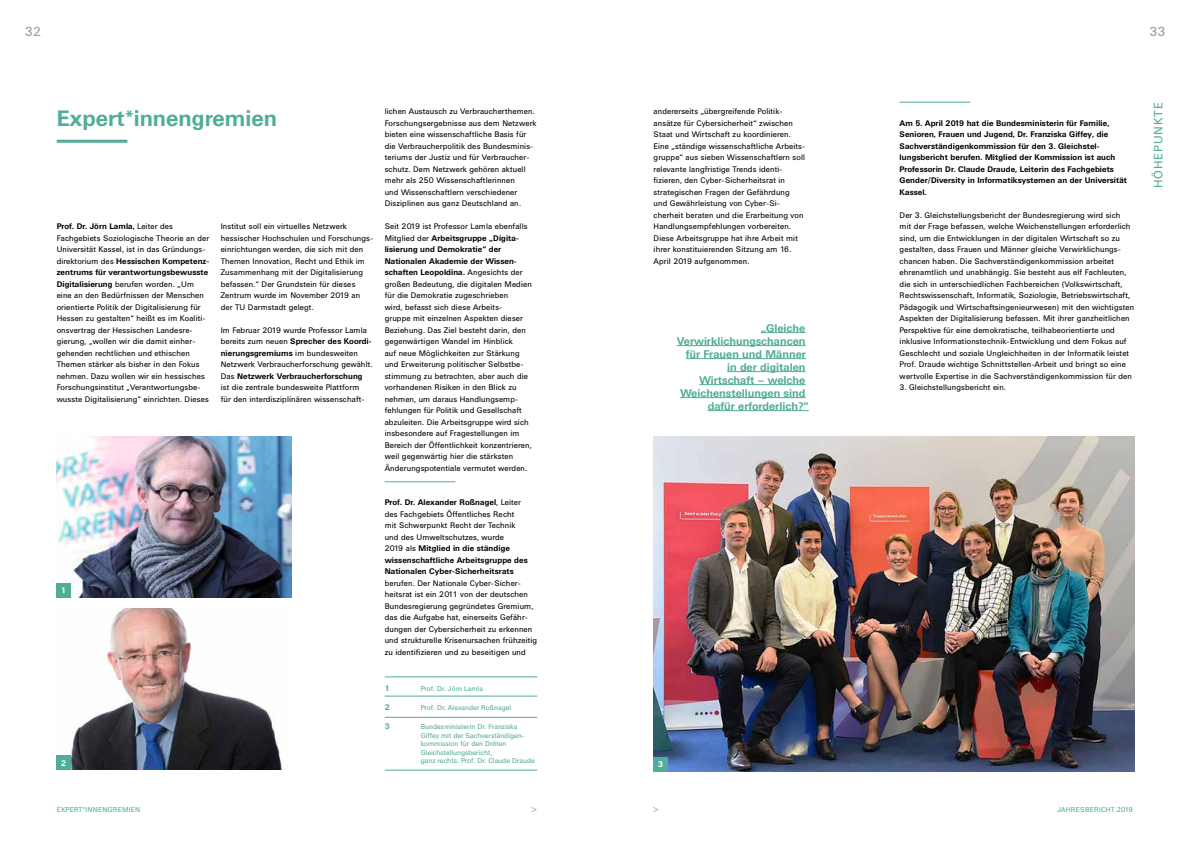
<style>
.page{position:relative;width:1191px;height:842px;background:#fff}
.page>*{position:absolute;margin:0;border:0;box-sizing:border-box;transform-origin:0 0}
.t1{font:700 22px "Univers BQ";color:#50ad97}
.t2{font:13px "Univers BQ";color:#9d9d9c}
.t3{font:12px "Univers BQ";letter-spacing:.06em;color:#50ad97}
.t4{font:700 11px "Univers BQ";color:#50ad97}
.t5{font:8px/11.5px "Univers BQ";letter-spacing:.01em;color:#000}
.t6{font:700 8px/11.5px "Univers BQ";letter-spacing:.01em;color:#000}
.t7{font:700 8px "Univers BQ";color:#fff}
.t8{font:700 8px "Univers BQ";color:#50ad97}
.t9{font:7px/8.4px "Univers BQ";color:#50ad97}
.t10{font:7px "Univers BQ";letter-spacing:.04em;color:#50ad97}
.t11{font:7px "Univers BQ";letter-spacing:.02em;color:#50ad97}
.s1{font-weight:700}
.s2{font-weight:400}
</style>
<div class="page">
<hr style="left:899px;top:102px;width:71px;height:1px;background:#50ad97">
<hr style="left:761px;top:332px;width:44px;height:1px;background:#50ad97">
<hr style="left:676px;top:345px;width:130px;height:1px;background:#50ad97">
<hr style="left:686px;top:358px;width:120px;height:1px;background:#50ad97">
<hr style="left:727px;top:371px;width:78px;height:1px;background:#50ad97">
<hr style="left:699px;top:384px;width:106px;height:1px;background:#50ad97">
<hr style="left:680px;top:397px;width:126px;height:1px;background:#50ad97">
<hr style="left:707px;top:410px;width:101px;height:1px;background:#50ad97">
<img style="left:653px;top:436px;width:481px;height:335px">
<div style="left:653px;top:757px;width:15px;height:14px;background:#50ad97"></div>
<hr style="left:57px;top:140px;width:70px;height:3px;background:#50ad97">
<hr style="left:385px;top:481px;width:70px;height:1px;background:#50ad97">
<img style="left:57px;top:609px;width:225px;height:161px">
<div style="left:57px;top:756px;width:14px;height:14px;background:#50ad97"></div>
<img style="left:57px;top:436px;width:234px;height:161px">
<div style="left:57px;top:583px;width:14px;height:14px;background:#50ad97"></div>
<hr style="left:385px;top:676px;width:152px;height:1px;background:#50ad97">
<hr style="left:385px;top:696px;width:152px;height:1px;background:#50ad97">
<hr style="left:385px;top:717px;width:152px;height:1px;background:#50ad97">
<hr style="left:385px;top:770px;width:152px;height:1px;background:#50ad97">
<h2 class="t2" style="left:25px;top:24px;width:18px">32</h2>
<h2 class="t2" style="left:1149px;top:24px;width:18px">33</h2>
<h1 class="t1" style="left:57px;top:105px;width:222px">Expert*innengremien</h1>
<p class="t5" style="left:57px;top:221px;width:154px"><span class="s1">Prof. Dr. Jörn Lamla,</span> Leiter des Fachgebiets Soziologische Theorie an der Universität Kassel, ist in das Gründungs&shy;direktorium des <span class="s1">Hessischen Kompetenz&shy;zentrums für verantwortungsbewusste Digitalisierung</span> berufen worden. „Um eine an den Bedürfnissen der Menschen orientierte Politik der Digitalisierung für Hessen zu gestalten“ heißt es im Koaliti&shy;onsvertrag der Hessischen Landesre&shy;gierung, „wollen wir die damit einher&shy;gehenden rechtlichen und ethischen Themen stärker als bisher in den Fokus nehmen. Dazu wollen wir ein hessisches Forschungsinstitut „Verantwortungsbe&shy;wusste Digitalisierung“ einrichten. Dieses</p>
<p class="t5" style="left:221px;top:221px;width:154px">Institut soll ein virtuelles Netzwerk hessischer Hochschulen und Forschungs&shy;einrichtungen werden, die sich mit den Themen Innovation, Recht und Ethik im Zusammenhang mit der Digitalisierung befassen.“ Der Grundstein für dieses Zentrum wurde im November 2019 an der TU Darmstadt gelegt.</p>
<p class="t5" style="left:221px;top:324px;width:153px">Im Februar 2019 wurde Professor Lamla bereits zum neuen <span class="s1">Sprecher des Koordi&shy;nierungsgremiums</span> im bundesweiten Netzwerk Verbraucherforschung gewählt.<br>Das <span class="s1">Netzwerk Verbraucherforschung </span>ist die zentrale bundesweite Plattform<br>für den interdisziplinären wissenschaft-</p>
<p class="t7" style="left:61px;top:586px;width:6px">1</p>
<p class="t7" style="left:61px;top:758px;width:6px">2</p>
<p class="t5" style="left:385px;top:106px;width:153px">lichen Austausch zu Verbraucherthemen.<br>Forschungsergebnisse aus dem Netzwerk bieten eine wissenschaftliche Basis für die Verbraucherpolitik des Bundesminis&shy;teriums der Justiz und für Verbraucher&shy;schutz. Dem Netzwerk gehören aktuell mehr als 250 Wissenschaftlerinnen<br>und Wissenschaftlern verschiedener Disziplinen aus ganz Deutschland an.</p>
<p class="t5" style="left:385px;top:221px;width:149px">Seit 2019 ist Professor Lamla ebenfalls Mitglied der <span class="s1">Arbeitsgruppe „Digita&shy;lisierung und Demokratie“ der Nationalen Akademie der Wissen&shy;schaften Leopoldina.</span> Angesichts der großen Bedeutung, die digitalen Medien für die Demokratie zugeschrieben<br>wird, befasst sich diese Arbeits-<br>gruppe mit einzelnen Aspekten dieser Beziehung. Das Ziel besteht darin, den gegenwärtigen Wandel im Hinblick<br>auf neue Möglichkeiten zur Stärkung und Erweiterung politischer Selbstbe&shy;stimmung zu betrachten, aber auch die vorhandenen Risiken in den Blick zu nehmen, um daraus Handlungsemp&shy;fehlungen für Politik und Gesellschaft abzuleiten. Die Arbeitsgruppe wird sich insbesondere auf Fragestellungen im Bereich der Öffentlichkeit konzentrieren, weil gegenwärtig hier die stärksten Änderungspotentiale vermutet werden.</p>
<p class="t6" style="left:385px;top:497px;width:145px">Prof. Dr. Alexander Roßnagel<span class="s2">, Leiter des Fachgebiets Öffentliches Recht mit Schwerpunkt Recht der Technik und des Umweltschutzes, wurde<br>2019 als</span> Mitglied in die ständige wissenschaftliche Arbeitsgruppe des Nationalen Cyber-Sicherheitsrats</p>
<p class="t5" style="left:385px;top:577px;width:154px">berufen. Der Nationale Cyber-Sicher&shy;heitsrat ist ein 2011 von der deutschen Bundesregierung gegründetes Gremium, das die Aufgabe hat, einerseits Gefähr&shy;dungen der Cybersicherheit zu erkennen und strukturelle Krisenursachen frühzeitig zu identifizieren und zu beseitigen und</p>
<p class="t8" style="left:385px;top:684px;width:6px">1</p>
<p class="t9" style="left:421px;top:684px;width:64px">Prof. Dr. Jörn Lamla</p>
<p class="t8" style="left:385px;top:703px;width:6px">2</p>
<p class="t9" style="left:421px;top:704px;width:92px">Prof. Dr. Alexander Roßnagel</p>
<p class="t8" style="left:385px;top:722px;width:6px">3</p>
<p class="t9" style="left:421px;top:723px;width:116px">Bundesministerin Dr. Franziska<br>Giffey mit der Sachverständigen&shy;kommission für den Dritten<br>Gleichstellungsbericht,<br>ganz rechts: Prof. Dr. Claude Draude</p>
<p class="t5" style="left:653px;top:106px;width:153px">andererseits „übergreifende Politik&shy;ansätze für Cybersicherheit“ zwischen Staat und Wirtschaft zu koordinieren.<br>Eine „ständige wissenschaftliche Arbeits&shy;gruppe“ aus sieben Wissenschaftlern soll relevante langfristige Trends identi&shy;fizieren, den Cyber-Sicherheitsrat in strategischen Fragen der Gefährdung und Gewährleistung von Cyber-Si&shy;cherheit beraten und die Erarbeitung von Handlungsempfehlungen vorbereiten.<br>Diese Arbeitsgruppe hat ihre Arbeit mit ihrer konstituierenden Sitzung am 16.<br>April 2019 aufgenommen.</p>
<p class="t6" style="left:899px;top:117px;width:229px">Am 5. April 2019 hat die Bundesministerin für Familie, Senioren, Frauen und Jugend, Dr. Franziska Giffey, die Sachverständigenkommission für den 3. Gleichstel&shy;lungsbericht berufen. Mitglied der Kommission ist auch Professorin Dr. Claude Draude, Leiterin des Fachgebiets Gender/Diversity in Informatiksystemen an der Universität Kassel.</p>
<p class="t5" style="left:899px;top:209px;width:236px">Der 3. Gleichstellungsbericht der Bundesregierung wird sich mit der Frage befassen, welche Weichenstellungen erforderlich sind, um die Entwicklungen in der digitalen Wirtschaft so zu gestalten, dass Frauen und Männer gleiche Verwirklichungs&shy;chancen haben. Die Sachverständigenkommission arbeitet ehrenamtlich und unabhängig. Sie besteht aus elf Fachleuten, die sich in unterschiedlichen Fachbereichen (Volkswirtschaft, Rechtswissenschaft, Informatik, Soziologie, Betriebswirtschaft, Pädagogik und Wirtschaftsingenieurwesen) mit den wichtigsten Aspekten der Digitalisierung befassen. Mit ihrer ganzheitlichen Perspektive für eine demokratische, teilhabeorientierte und inklusive Informationstechnik-Entwicklung und dem Fokus auf Geschlecht und soziale Ungleichheiten in der Informatik leistet Prof. Draude wichtige Schnittstellen-Arbeit und bringt so eine wertvolle Expertise in die Sachverständigenkommission für den</p>
<p class="t5" style="left:899px;top:382px;width:108px">3. Gleichstellungsbericht ein.</p>
<h3 class="t4" style="left:761px;top:321px;width:46px">„Gleiche</h3>
<h3 class="t4" style="left:676px;top:334px;width:130px">Verwirklichungschancen</h3>
<h3 class="t4" style="left:686px;top:347px;width:122px">für Frauen und Männer</h3>
<h3 class="t4" style="left:727px;top:360px;width:80px">in der digitalen</h3>
<h3 class="t4" style="left:699px;top:373px;width:108px">Wirtschaft – welche</h3>
<h3 class="t4" style="left:680px;top:386px;width:127px">Weichenstellungen sind</h3>
<h3 class="t4" style="left:707px;top:399px;width:103px">dafür erforderlich?“</h3>
<p class="t7" style="left:658px;top:760px;width:6px">3</p>
<p class="t10" style="left:57px;top:806px;width:85px">EXPERT*INNENGREMIEN</p>
<p class="t9" style="left:532px;top:806px;width:6px">&gt;</p>
<p class="t9" style="left:653px;top:806px;width:6px">&gt;</p>
<p class="t11" style="left:1057px;top:806px;width:77px">JAHRESBERICHT 2019</p>
<h3 class="t3" style="left:1151px;top:188px;width:87px;rotate:-90deg">HÖHEPUNKTE</h3>
</div>
